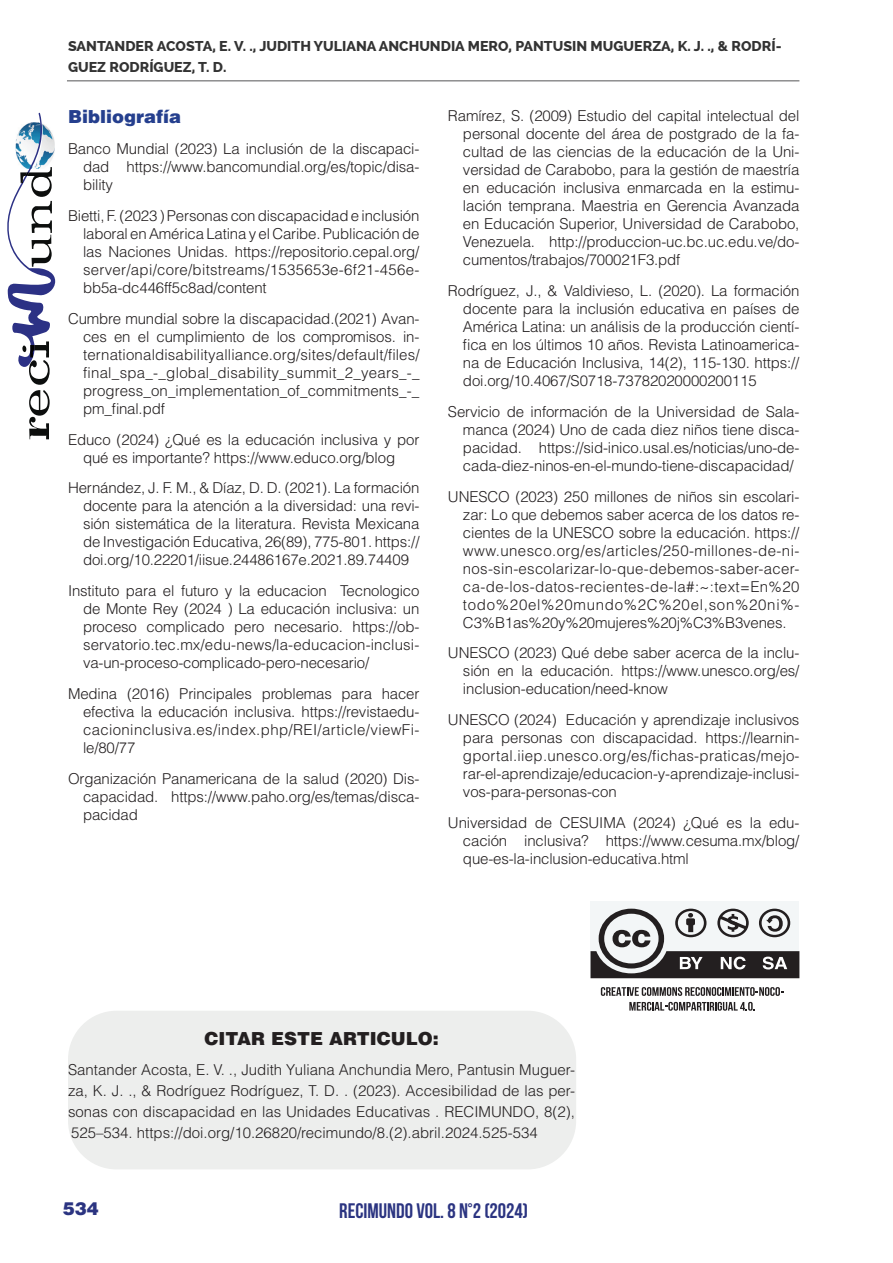
<style>
.page{position:relative;width:893px;height:1263px;background:#fff}
.page>*{position:absolute;margin:0;border:0;box-sizing:border-box;transform-origin:0 0}
.t1{font:700 21px "Bebas Neue";color:#2b3481}
.t2{font:900 18px "Helvetica LT Std";color:#231f20}
.t3{font:900 18px "Helvetica LT Std";color:#253f8e}
.t4{font:900 18px "Helvetica LT Std";color:#2b3481}
.t5{font:300 15px/18px "Helvetica LT Std";letter-spacing:-.01em;color:#231f20;text-align:justify}
.t6{font:800 14.25px/21px "Raleway";color:#333}
</style>
<div class="page">
<hr style="left:67px;top:80px;width:732px;height:1px;background:#545557">
<svg style="left:7px;top:113px;width:48px;height:326px"></svg>
<svg style="left:601px;top:987px;width:182px;height:9px"></svg>
<svg style="left:629px;top:1002px;width:126px;height:9px"></svg>
<div style="left:590px;top:902px;width:209px;height:76px;background:#f3f6f7"></div>
<svg style="left:590px;top:909px;width:209px;height:69px"></svg>
<div style="left:68px;top:1011px;width:508px;height:158px;background:#edeeed;border-radius:49px"></div>
<p class="t6" style="left:68px;top:36px;width:715px">SANTANDER ACOSTA, E. V. ., JUDITH YULIANA ANCHUNDIA MERO, PANTUSIN MUGUERZA, K. J. ., &amp; RODRÍ-<br>GUEZ RODRÍGUEZ, T. D.</p>
<p class="t3" style="left:68px;top:105px;width:115px">Bibliografía</p>
<p class="t5" style="left:83px;top:140px;width:338px;text-indent:-15px">Banco Mundial (2023) La inclusión de la discapaci&shy;dad https://www.bancomundial.org/es/topic/disa&shy;bility</p>
<p class="t5" style="left:83px;top:207px;width:338px;text-indent:-15px">Bietti, F. (2023 ) Personas con discapacidad e inclusión laboral en América Latina y el Caribe. Publicación de las Naciones Unidas. https://repositorio.cepal.org/ server/api/core/bitstreams/1535653e-6f21-456e&shy;bb5a-dc446ff5c8ad/content</p>
<p class="t5" style="left:83px;top:309px;width:338px;text-indent:-15px">Cumbre mundial sobre la discapacidad.(2021) Avan&shy;ces en el cumplimiento de los compromisos. in&shy;ternationaldisabilityalliance.org/sites/default/files/ final_spa_-_global_disability_summit_2_years_-_ progress_on_implementation_of_commitments_-_ pm_final.pdf</p>
<p class="t5" style="left:83px;top:430px;width:338px;text-indent:-15px">Educo (2024) ¿Qué es la educación inclusiva y por qué es importante? https://www.educo.org/blog</p>
<p class="t5" style="left:83px;top:479px;width:338px;text-indent:-15px">Hernández, J. F. M., &amp; Díaz, D. D. (2021). La formación docente para la atención a la diversidad: una revi&shy;sión sistemática de la literatura. Revista Mexicana de Investigación Educativa, 26(89), 775-801. https:// doi.org/10.22201/iisue.24486167e.2021.89.74409</p>
<p class="t5" style="left:83px;top:582px;width:338px;text-indent:-15px">Instituto para el futuro y la educacion Tecnologico de Monte Rey (2024 ) La educación inclusiva: un proceso complicado pero necesario. https://ob&shy;servatorio.tec.mx/edu-news/la-educacion-inclusi&shy;va-un-proceso-complicado-pero-necesario/</p>
<p class="t5" style="left:83px;top:684px;width:338px;text-indent:-15px">Medina (2016) Principales problemas para hacer efectiva la educación inclusiva. https://revistaedu&shy;cacioninclusiva.es/index.php/REI/article/viewFi&shy;le/80/77</p>
<p class="t5" style="left:83px;top:769px;width:338px;text-indent:-15px">Organización Panamericana de la salud (2020) Dis&shy;capacidad. https://www.paho.org/es/temas/disca&shy;pacidad</p>
<p class="t5" style="left:463px;top:107px;width:338px;text-indent:-15px">Ramírez, S. (2009) Estudio del capital intelectual del personal docente del área de postgrado de la fa&shy;cultad de las ciencias de la educación de la Uni&shy;versidad de Carabobo, para la gestión de maestría en educación inclusiva enmarcada en la estimu&shy;lación temprana. Maestria en Gerencia Avanzada en Educación Superior, Universidad de Carabobo, Venezuela. http://produccion-uc.bc.uc.edu.ve/do&shy;cumentos/trabajos/700021F3.pdf</p>
<p class="t5" style="left:463px;top:282px;width:338px;text-indent:-15px">Rodríguez, J., &amp; Valdivieso, L. (2020). La formación docente para la inclusión educativa en países de América Latina: un análisis de la producción cientí&shy;fica en los últimos 10 años. Revista Latinoamerica&shy;na de Educación Inclusiva, 14(2), 115-130. https:// doi.org/10.4067/S0718-73782020000200115</p>
<p class="t5" style="left:463px;top:402px;width:338px;text-indent:-15px">Servicio de información de la Universidad de Sala&shy;manca (2024) Uno de cada diez niños tiene disca&shy;pacidad. https://sid-inico.usal.es/noticias/uno-de&shy;cada-diez-ninos-en-el-mundo-tiene-discapacidad/</p>
<p class="t5" style="left:463px;top:487px;width:338px;text-indent:-15px">UNESCO (2023) 250 millones de niños sin escolari&shy;zar: Lo que debemos saber acerca de los datos re&shy;cientes de la UNESCO sobre la educación. https:// www.unesco.org/es/articles/250-millones-de-ni&shy;nos-sin-escolarizar-lo-que-debemos-saber-acer&shy;ca-de-los-datos-recientes-de-la#:~:text=En%20 todo%20el%20mundo%2C%20el,son%20ni%- C3%B1as%20y%20mujeres%20j%C3%B3venes.</p>
<p class="t5" style="left:463px;top:644px;width:338px;text-indent:-15px">UNESCO (2023) Qué debe saber acerca de la inclu&shy;sión en la educación. https://www.unesco.org/es/ inclusion-education/need-know</p>
<p class="t5" style="left:463px;top:711px;width:338px;text-indent:-15px">UNESCO (2024) Educación y aprendizaje inclusivos para personas con discapacidad. https://learnin&shy;gportal.iiep.unesco.org/es/fichas-praticas/mejo&shy;rar-el-aprendizaje/educacion-y-aprendizaje-inclusi&shy;vos-para-personas-con</p>
<p class="t5" style="left:463px;top:813px;width:338px;text-indent:-15px">Universidad de CESUIMA (2024) ¿Qué es la edu&shy;cación inclusiva? https://www.cesuma.mx/blog/ que-es-la-inclusion-educativa.html</p>
<p class="t2" style="left:204px;top:1027px;width:236px">CITAR ESTE ARTICULO:</p>
<p class="t5" style="left:68px;top:1059px;width:509px;line-height:21px">Santander Acosta, E. V. ., Judith Yuliana Anchundia Mero, Pantusin Muguer&shy;za, K. J. ., &amp; Rodríguez Rodríguez, T. D. . (2023). Accesibilidad de las per&shy;sonas con discapacidad en las Unidades Educativas . RECIMUNDO, 8(2), 525–534. https://doi.org/10.26820/recimundo/8.(2).abril.2024.525-534</p>
<p class="t4" style="left:63px;top:1197px;width:38px">534</p>
<h1 class="t1" style="left:339px;top:1199px;width:190px">RECIMUNDO VOL. 8 N°2 (2024)</h1>
</div>
